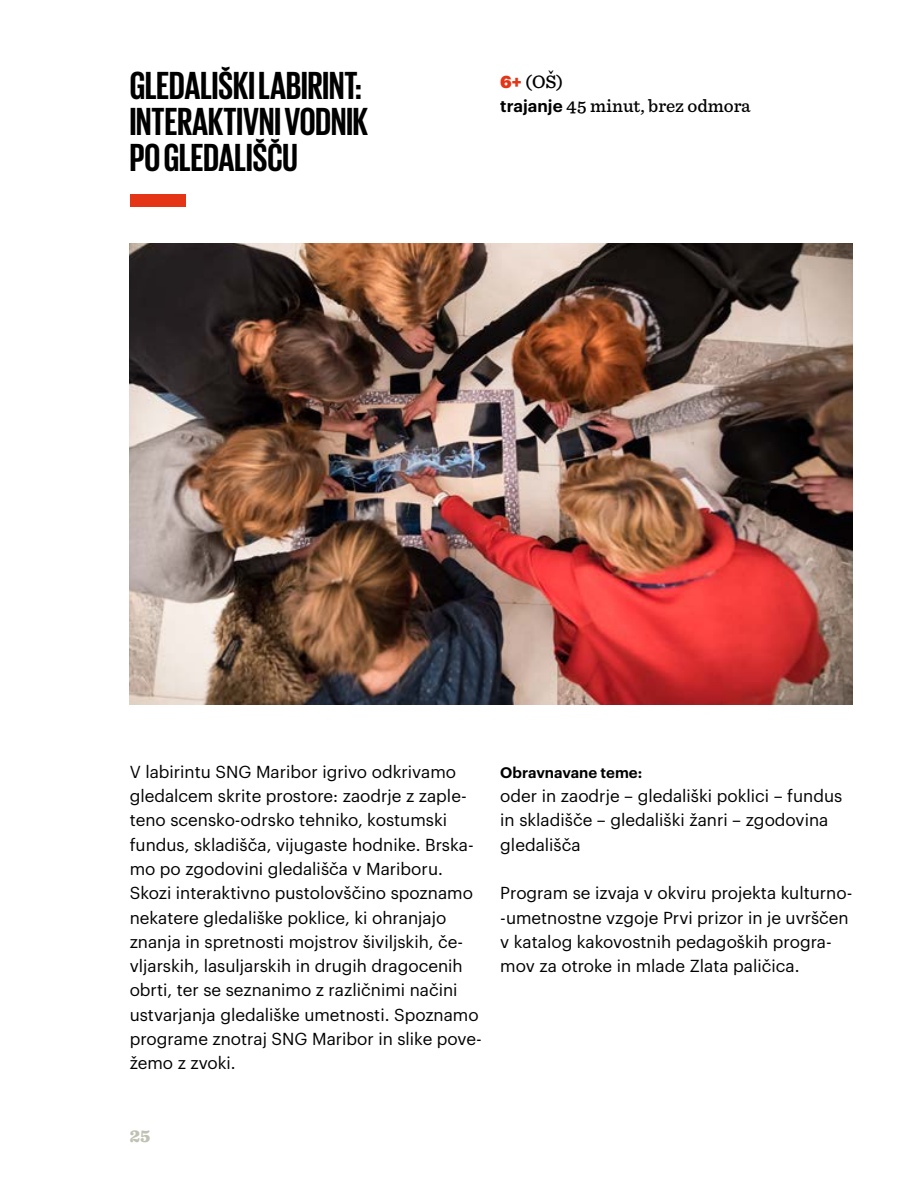
<style>
.page{position:relative;width:908px;height:1191px;background:#fff}
.page>*{position:absolute;margin:0;border:0;box-sizing:border-box;transform-origin:0 0}
.t1{font:700 40px/36px "Giorgio Sans";color:#000}
.t2{font:500 18.8px/24.2px "Sentinel";color:#000}
.t3{font:900 18px "Sentinel";color:#c0c1b2}
.t4{font:17px/24.2px "Graphik";color:#000}
.t5{font:600 15px "Graphik";color:#000}
.s1{font-family:"Graphik";font-weight:900;font-size:17px;color:#e53517}
.s2{font-family:"Graphik";font-weight:600;font-size:17px}
</style>
<div class="page">
<div style="left:130px;top:194px;width:55px;height:13px;background:#e53517"></div>
<img style="left:130px;top:243px;width:722px;height:462px">
<h1 class="t1" style="left:130px;top:66px;width:240px">GLEDALIŠKI LABIRINT:<br>INTERAKTIVNI VODNIK<br>POGLEDALIŠČU</h1>
<p class="t2" style="left:500px;top:68px;width:251px"><span class="s1">6+</span> (OŠ)<br><span class="s2">trajanje</span> 45 minut, brez odmora</p>
<p class="t4" style="left:130px;top:758px;width:353px">V labirintu SNG Maribor igrivo odkrivamo gledalcem skrite prostore: zaodrje z zaple&shy;teno scensko-odrsko tehniko, kostumski fundus, skladišča, vijugaste hodnike. Brska&shy;mo po zgodovini gledališča v Mariboru.<br>Skozi interaktivno pustolovščino spoznamo nekatere gledališke poklice, ki ohranjajo znanja in spretnosti mojstrov šiviljskih, če&shy;vljarskih, lasuljarskih in drugih dragocenih obrti, ter se seznanimo z različnimi načini ustvarjanja gledališke umetnosti. Spoznamo programe znotraj SNG Maribor in slike pove&shy;žemo z zvoki.</p>
<p class="t5" style="left:500px;top:761px;width:143px">Obravnavane teme:</p>
<p class="t4" style="left:500px;top:782px;width:343px">oder in zaodrje – gledališki poklici – fundus in skladišče – gledališki žanri – zgodovina gledališča</p>
<p class="t4" style="left:500px;top:879px;width:353px">Program se izvaja v okviru projekta kulturno--umetnostne vzgoje Prvi prizor in je uvrščen v katalog kakovostnih pedagoških progra&shy;mov za otroke in mlade Zlata paličica.</p>
<p class="t3" style="left:130px;top:1122px;width:22px">25</p>
</div>
